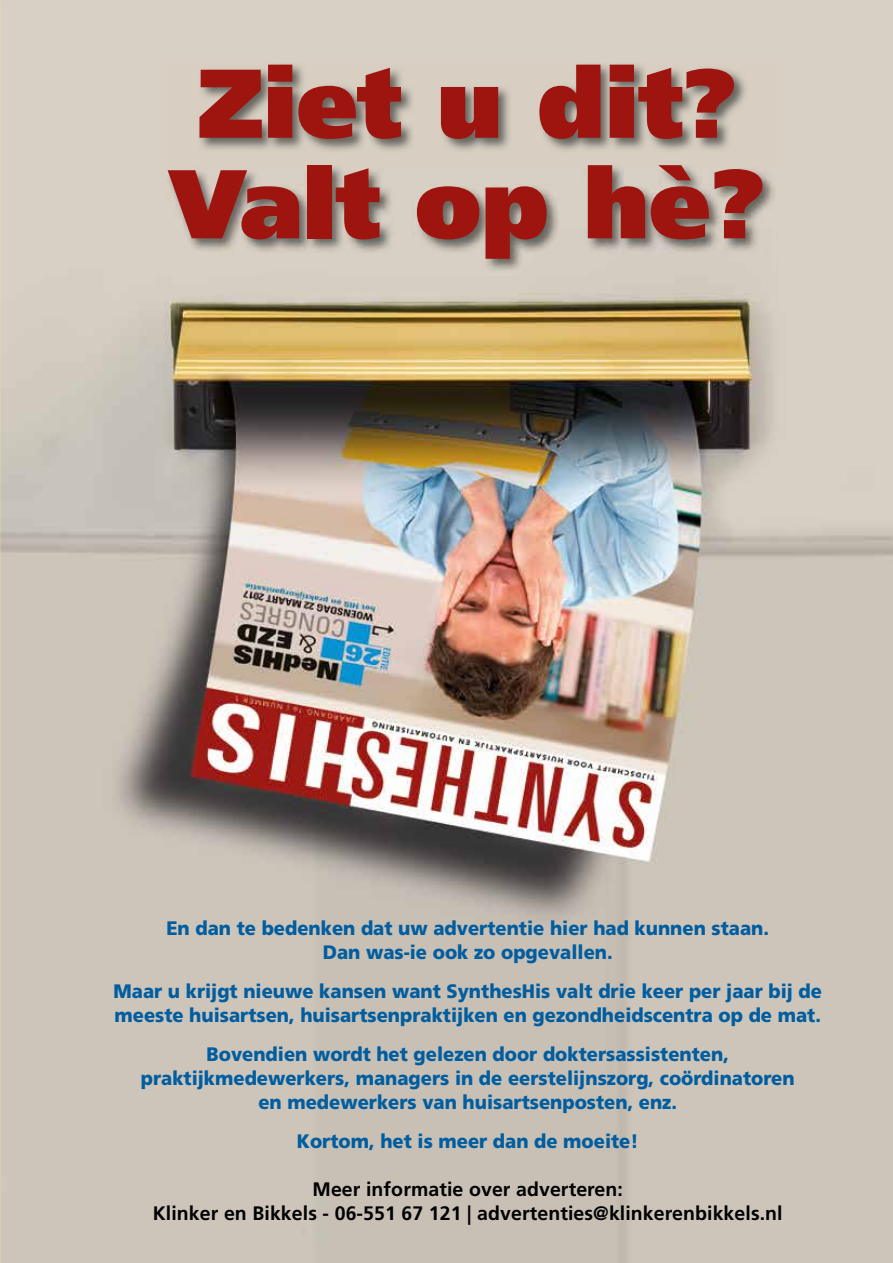
<style>
.page{position:relative;width:893px;height:1263px;background:#fff}
.page>*{position:absolute;margin:0;border:0;box-sizing:border-box;transform-origin:0 0}
.t1{font:900 97.5px/100.5px "Frutiger LT Std";letter-spacing:-.005em;color:#9e1510}
.t2{font:900 19.5px/24px "Frutiger LT Std";color:#005d9f;text-align:center;scale:.94 1}
.t3{font:700 19.5px/24px "Frutiger LT Std";letter-spacing:.005em;color:#000;text-align:center}
</style>
<div class="page">
<img style="left:0;top:0;width:893px;height:1263px">
<img style="left:166px;top:62px;width:610px;height:210px">
<h1 class="t1" style="left:169px;top:53px;width:599px">Ziet u dit?<br>Valt op hè?</h1>
<p class="t2" style="left:166px;top:916px;width:643px">En dan te bedenken dat uw advertentie hier had kunnen staan.<br>Dan was-ie ook zo opgevallen.</p>
<p class="t2" style="left:113px;top:979px;width:755px;text-align:left">Maar u krijgt nieuwe kansen want SynthesHis valt drie keer per jaar bij de meeste huisartsen, huisartsenpraktijken en gezondheidscentra op de mat.</p>
<p class="t2" style="left:141px;top:1042px;width:697px">Bovendien wordt het gelezen door doktersassistenten, praktijkmedewerkers, managers in de eerstelijnszorg, coördinatoren en medewerkers van huisartsenposten, enz.</p>
<p class="t2" style="left:297px;top:1129px;width:365px">Kortom, het is meer dan de moeite!</p>
<p class="t3" style="left:153px;top:1178px;width:631px">Meer informatie over adverteren:<br>Klinker en Bikkels - 06-551 67 121 | advertenties@klinkerenbikkels.nl</p>
</div>
